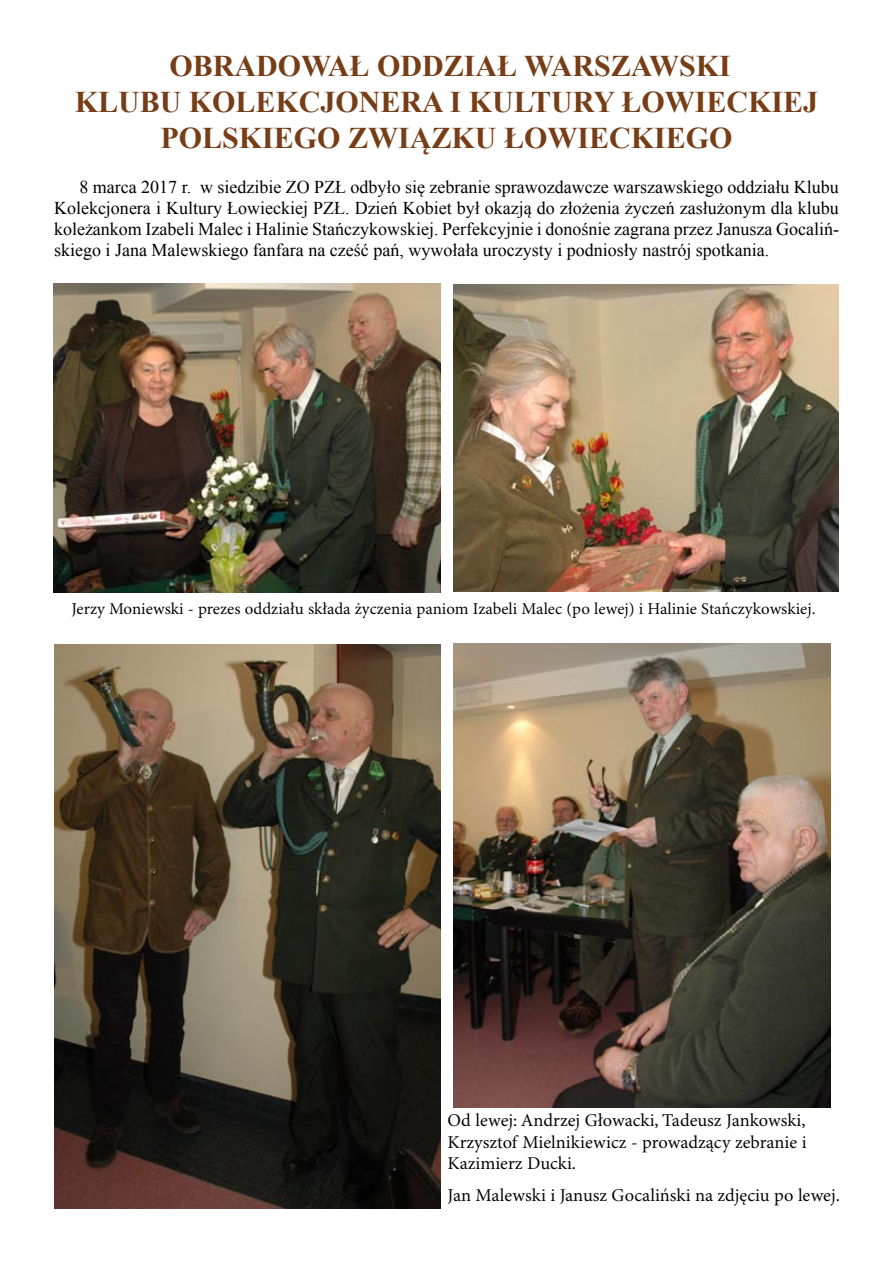
<style>
.page{position:relative;width:893px;height:1263px;background:#fff}
.page>*{position:absolute;margin:0;border:0;box-sizing:border-box;transform-origin:0 0}
.t1{font:700 30px "Times New Roman";color:#763d16}
.t2{font:18px/21px "Times New Roman";color:#000;text-align:justify}
.t3{font:18px/21.6px "Minion Pro";color:#000;text-align:justify}
.t4{font:16.5px "Minion Pro";color:#000}
</style>
<div class="page">
<img style="left:54px;top:283px;width:387px;height:309px">
<img style="left:454px;top:285px;width:385px;height:306px">
<img style="left:54px;top:644px;width:387px;height:565px">
<img style="left:454px;top:643px;width:377px;height:464px">
<p class="t1" style="left:170px;top:45px;width:563px">OBRADOWAŁ ODDZIAŁ WARSZAWSKI</p>
<p class="t1" style="left:75px;top:81px;width:745px">KLUBU KOLEKCJONERA I KULTURY ŁOWIECKIEJ</p>
<p class="t1" style="left:161px;top:117px;width:573px">POLSKIEGO ZWIĄZKU ŁOWIECKIEGO</p>
<p class="t2" style="left:54px;top:177px;width:786px;text-indent:26px">8 marca 2017 r. w siedzibie ZO PZŁ odbyło się zebranie sprawozdawcze warszawskiego oddziału Klubu Kolekcjonera i Kultury Łowieckiej PZŁ. Dzień Kobiet był okazją do złożenia życzeń zasłużonym dla klubu koleżankom Izabeli Malec i Halinie Stańczykowskiej. Perfekcyjnie i donośnie zagrana przez Janusza Gocaliń&shy;skiego i Jana Malewskiego fanfara na cześć pań, wywołała uroczysty i podniosły nastrój spotkania.</p>
<p class="t4" style="left:71px;top:599px;width:746px">Jerzy Moniewski - prezes oddziału składa życzenia paniom Izabeli Malec (po lewej) i Halinie Stańczykowskiej.</p>
<p class="t3" style="left:448px;top:1110px;width:361px">Od lewej: Andrzej Głowacki, Tadeusz Jankowski, Krzysztof Mielnikiewicz - prowadzący zebranie i Kazimierz Ducki.</p>
<p class="t3" style="left:448px;top:1185px;width:394px">Jan Malewski i Janusz Gocaliński na zdjęciu po lewej.</p>
</div>
